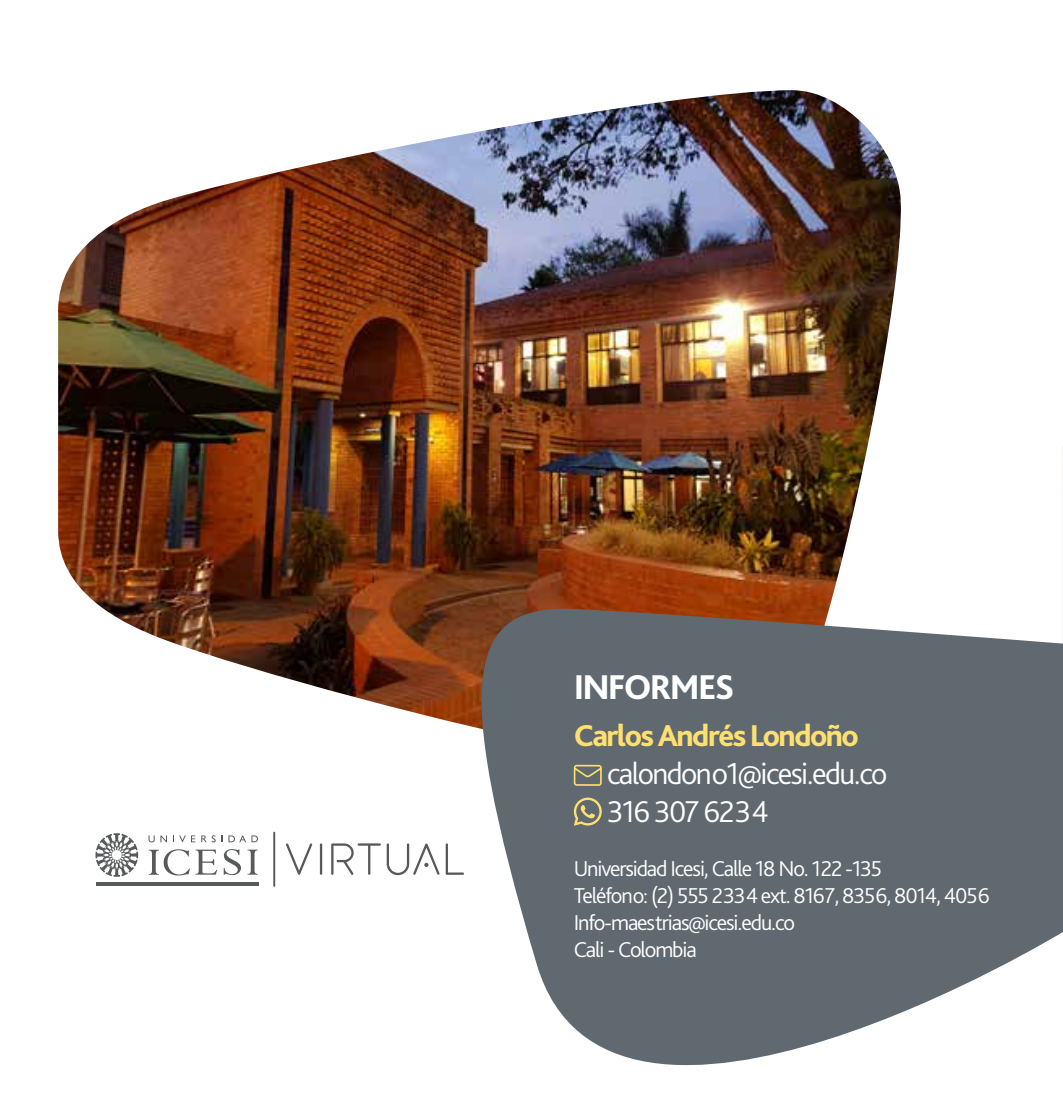
<style>
.page{position:relative;width:1063px;height:1117px;background:#fff}
.page>*{position:absolute;margin:0;border:0;box-sizing:border-box;transform-origin:0 0}
.t1{font:800 36px "Bliss Pro";letter-spacing:-.05em;color:#fff}
.t2{font:300 31.5px/37.8px "Bliss Pro";letter-spacing:-.05em;color:#fff}
.t3{font:800 31.5px "Bliss Pro";letter-spacing:-.05em;color:#fee071}
.t4{font:300 22.5px/27px "Bliss Pro";letter-spacing:-.05em;color:#fff}
</style>
<div class="page">
<img style="left:58px;top:90px;width:843px;height:632px">
<img style="left:1062px;top:446px;width:1px;height:159px">
<svg style="left:450px;top:605px;width:613px;height:461px;fill:#60696f"></svg>
<hr style="left:96px;top:882px;width:162px;height:3px;background:#58595b">
<svg style="left:224px;top:849px;width:17px;height:25px"></svg>
<svg style="left:149px;top:849px;width:68px;height:26px"></svg>
<svg style="left:248px;top:849px;width:10px;height:25px"></svg>
<svg style="left:149px;top:835px;width:18px;height:7px"></svg>
<svg style="left:96px;top:833px;width:42px;height:43px"></svg>
<svg style="left:173px;top:835px;width:22px;height:7px"></svg>
<svg style="left:201px;top:835px;width:21px;height:7px"></svg>
<svg style="left:228px;top:835px;width:30px;height:7px"></svg>
<hr style="left:273px;top:831px;width:2px;height:55px;background:#58595b">
<svg style="left:286px;top:843px;width:26px;height:31px"></svg>
<hr style="left:320px;top:843px;width:2px;height:31px;background:#58595b">
<svg style="left:331px;top:843px;width:50px;height:31px"></svg>
<svg style="left:446px;top:843px;width:18px;height:31px"></svg>
<svg style="left:387px;top:843px;width:53px;height:31px"></svg>
<svg style="left:574px;top:764px;width:28px;height:21px"></svg>
<svg style="left:574px;top:797px;width:28px;height:28px"></svg>
<h1 class="t1" style="left:574px;top:664px;width:162px">INFORMES</h1>
<h2 class="t3" style="left:574px;top:716px;width:287px">Carlos Andrés Londoño</h2>
<h2 class="t2" style="left:607px;top:753px;width:282px">calondono1@icesi.edu.co<br>316 307 6234</h2>
<p class="t4" style="left:574px;top:854px;width:418px">Universidad Icesi, Calle 18 No. 122 -135<br>Teléfono: (2) 555 2334 ext. 8167, 8356, 8014, 4056<br>Info-maestrias@icesi.edu.co<br>Cali - Colombia</p>
</div>
